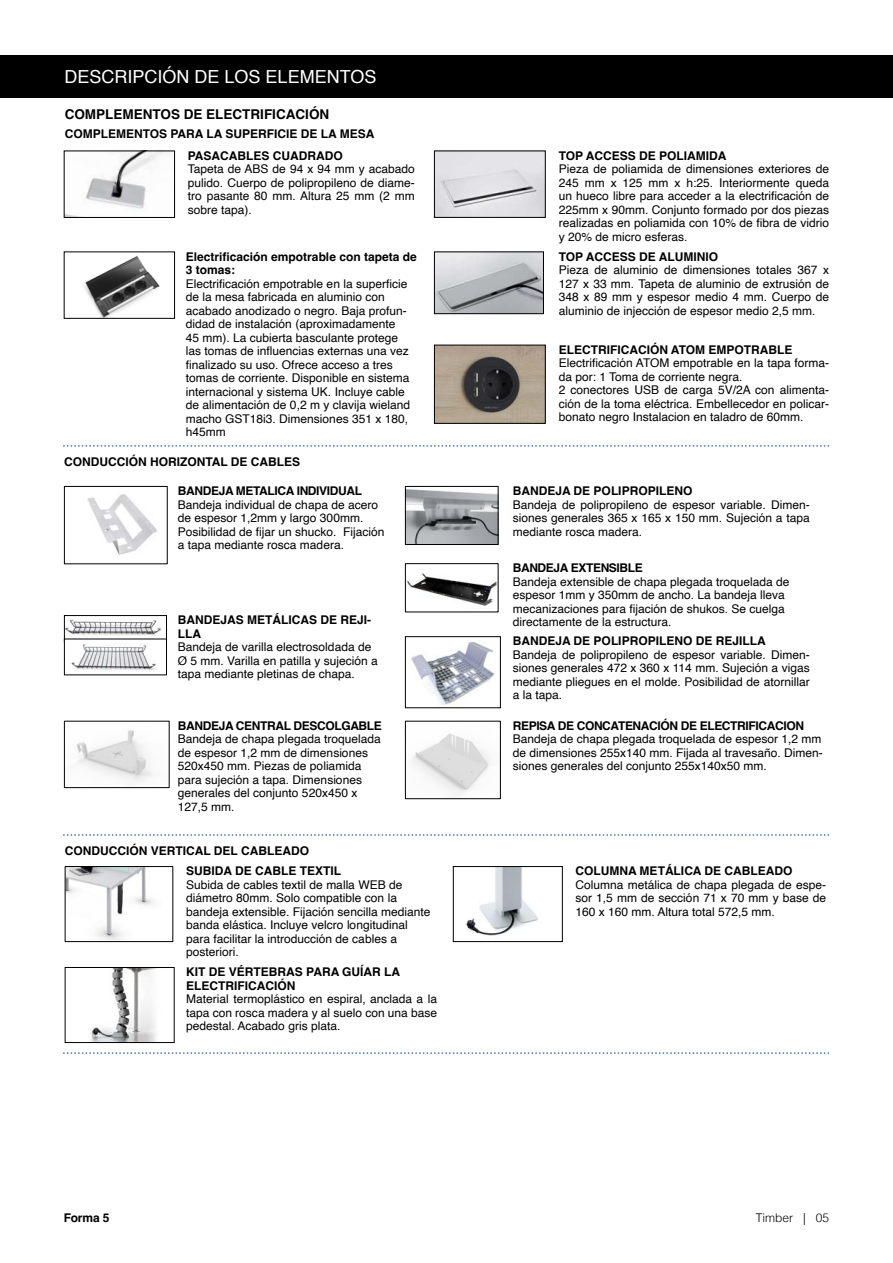
<style>
.page{position:relative;width:893px;height:1263px;background:#fff}
.page>*{position:absolute;margin:0;border:0;box-sizing:border-box;transform-origin:0 0}
.t1{font:18px "Helvetica";color:#fff}
.t2{font:700 13.5px "Helvetica";color:#000}
.t3{font:12px/13.5px "Helvetica";color:#000;text-align:justify}
.t4{font:700 12px/13.5px "Helvetica";color:#000}
.t5{font:700 12px "Helvetica";letter-spacing:-.03em;color:#000}
.t6{font:300 12px "Helvetica";color:#000}
</style>
<div class="page">
<div style="left:0;top:55px;width:893px;height:43px;background:#000"></div>
<img style="left:66px;top:153px;width:97px;height:63px">
<div style="left:64px;top:151px;width:111px;height:67px;border:1px solid #000"></div>
<img style="left:436px;top:253px;width:106px;height:59px">
<div style="left:434px;top:251px;width:110px;height:63px;border:1px solid #000"></div>
<img style="left:436px;top:153px;width:108px;height:63px">
<div style="left:434px;top:151px;width:112px;height:67px;border:1px solid #000"></div>
<img style="left:84px;top:255px;width:76px;height:62px">
<div style="left:64px;top:251px;width:111px;height:68px;border:1px solid #000"></div>
<img style="left:436px;top:347px;width:108px;height:75px">
<div style="left:434px;top:345px;width:112px;height:79px;border:1px solid #000"></div>
<img style="left:87px;top:494px;width:70px;height:61px">
<div style="left:64px;top:486px;width:104px;height:78px;border:1px solid #000"></div>
<svg style="left:63px;top:445px;width:766px;height:2px"></svg>
<svg style="left:63px;top:834px;width:766px;height:2px"></svg>
<svg style="left:63px;top:1052px;width:766px;height:2px"></svg>
<img style="left:407px;top:489px;width:89px;height:54px">
<div style="left:405px;top:486px;width:93px;height:59px;border:1px solid #000"></div>
<img style="left:67px;top:868px;width:87px;height:72px">
<div style="left:65px;top:866px;width:108px;height:76px;border:1px solid #000"></div>
<img style="left:407px;top:573px;width:89px;height:33px">
<div style="left:405px;top:563px;width:93px;height:49px;border:1px solid #000"></div>
<img style="left:66px;top:619px;width:99px;height:20px">
<div style="left:64px;top:615px;width:103px;height:27px;border:1px solid #000"></div>
<img style="left:66px;top:641px;width:99px;height:29px">
<img style="left:411px;top:642px;width:84px;height:64px">
<div style="left:405px;top:636px;width:96px;height:72px;border:1px solid #000"></div>
<img style="left:466px;top:868px;width:72px;height:68px">
<div style="left:453px;top:866px;width:110px;height:76px;border:1px solid #000"></div>
<img style="left:90px;top:969px;width:66px;height:72px">
<div style="left:65px;top:967px;width:110px;height:76px;border:1px solid #000"></div>
<img style="left:76px;top:730px;width:77px;height:52px">
<div style="left:64px;top:721px;width:106px;height:67px;border:1px solid #000"></div>
<img style="left:411px;top:733px;width:79px;height:62px">
<div style="left:405px;top:721px;width:96px;height:78px;border:1px solid #000"></div>
<p class="t1" style="left:65px;top:63px;width:313px">DESCRIPCIÓN DE LOS ELEMENTOS</p>
<p class="t2" style="left:65px;top:106px;width:266px">COMPLEMENTOS DE ELECTRIFICACIÓN</p>
<p class="t4" style="left:65px;top:128px;width:311px">COMPLEMENTOS PARA LA SUPERFICIE DE LA MESA</p>
<p class="t4" style="left:188px;top:150px;width:157px">PASACABLES CUADRADO</p>
<p class="t3" style="left:188px;top:162px;width:228px">Tapeta de ABS de 94 x 94 mm y acabado pulido. Cuerpo de polipropileno de diame&shy;tro pasante 80 mm. Altura 25 mm (2 mm sobre tapa).</p>
<p class="t4" style="left:186px;top:251px;width:232px">Electrificación empotrable con tapeta de<br>3 tomas:</p>
<p class="t3" style="left:186px;top:277px;width:226px;text-align:left">Electrificación empotrable en la superficie de la mesa fabricada en aluminio con acabado anodizado o negro. Baja profun&shy;didad de instalación (aproximadamente 45 mm). La cubierta basculante protege las tomas de influencias externas una vez finalizado su uso. Ofrece acceso a tres tomas de corriente. Disponible en sistema internacional y sistema UK. Incluye cable de alimentación de 0,2 m y clavija wieland macho GST18i3. Dimensiones 351 x 180, h45mm</p>
<p class="t4" style="left:64px;top:457px;width:238px">CONDUCCIÓN HORIZONTAL DE CABLES</p>
<p class="t5" style="left:178px;top:483px;width:186px">BANDEJA METALICA INDIVIDUAL</p>
<p class="t3" style="left:178px;top:498px;width:208px;text-align:left">Bandeja individual de chapa de acero de espesor 1,2mm y largo 300mm.<br>Posibilidad de fijar un shucko. Fijación a tapa mediante rosca madera.</p>
<p class="t4" style="left:559px;top:150px;width:169px">TOP ACCESS DE POLIAMIDA</p>
<p class="t3" style="left:559px;top:162px;width:272px">Pieza de poliamida de dimensiones exteriores de 245 mm x 125 mm x h:25. Interiormente queda un hueco libre para acceder a la electrificación de 225mm x 90mm. Conjunto formado por dos piezas realizadas en poliamida con 10% de fibra de vidrio y 20% de micro esferas.</p>
<p class="t4" style="left:559px;top:251px;width:161px">TOP ACCESS DE ALUMINIO</p>
<p class="t3" style="left:559px;top:263px;width:272px">Pieza de aluminio de dimensiones totales 367 x 127 x 33 mm. Tapeta de aluminio de extrusión de 348 x 89 mm y espesor medio 4 mm. Cuerpo de aluminio de injección de espesor medio 2,5 mm.</p>
<p class="t4" style="left:559px;top:344px;width:235px">ELECTRIFICACIÓN ATOM EMPOTRABLE</p>
<p class="t3" style="left:559px;top:357px;width:272px">Electrificación ATOM empotrable en la tapa forma&shy;da por: 1 Toma de corriente negra.</p>
<p class="t3" style="left:559px;top:384px;width:272px">2 conectores USB de carga 5V/2A con alimenta&shy;ción de la toma eléctrica. Embellecedor en policar&shy;bonato negro Instalacion en taladro de 60mm.</p>
<p class="t4" style="left:513px;top:485px;width:181px">BANDEJA DE POLIPROPILENO</p>
<p class="t3" style="left:513px;top:498px;width:298px">Bandeja de polipropileno de espesor variable. Dimen&shy;siones generales 365 x 165 x 150 mm. Sujeción a tapa mediante rosca madera.</p>
<p class="t5" style="left:513px;top:561px;width:132px">BANDEJA EXTENSIBLE</p>
<p class="t3" style="left:513px;top:575px;width:278px;text-align:left">Bandeja extensible de chapa plegada troquelada de espesor 1mm y 350mm de ancho. La bandeja lleva mecanizaciones para fijación de shukos. Se cuelga</p>
<p class="t4" style="left:178px;top:614px;width:195px">BANDEJAS METÁLICAS DE REJI-</p>
<p class="t3" style="left:513px;top:616px;width:160px">directamente de la estructura.</p>
<p class="t4" style="left:178px;top:628px;width:25px">LLA</p>
<p class="t3" style="left:178px;top:641px;width:201px;text-align:left">Bandeja de varilla electrosoldada de<br>Ø 5 mm. Varilla en patilla y sujeción a tapa mediante pletinas de chapa.</p>
<p class="t4" style="left:513px;top:636px;width:254px">BANDEJA DE POLIPROPILENO DE REJILLA</p>
<p class="t3" style="left:513px;top:648px;width:298px">Bandeja de polipropileno de espesor variable. Dimen&shy;siones generales 472 x 360 x 114 mm. Sujeción a vigas mediante pliegues en el molde. Posibilidad de atornillar a la tapa.</p>
<p class="t5" style="left:178px;top:718px;width:205px">BANDEJA CENTRAL DESCOLGABLE</p>
<p class="t3" style="left:178px;top:733px;width:204px;text-align:left">Bandeja de chapa plegada troquelada de espesor 1,2 mm de dimensiones<br>520x450 mm. Piezas de poliamida para sujeción a tapa. Dimensiones generales del conjunto 520x450 x<br>127,5 mm.</p>
<p class="t4" style="left:65px;top:845px;width:246px">CONDUCCIÓN VERTICAL DEL CABLEADO</p>
<p class="t4" style="left:186px;top:865px;width:156px">SUBIDA DE CABLE TEXTIL</p>
<p class="t3" style="left:186px;top:878px;width:246px;text-align:left">Subida de cables textil de malla WEB de diámetro 80mm. Solo compatible con la bandeja extensible. Fijación sencilla mediante banda elástica. Incluye velcro longitudinal para facilitar la introducción de cables a posteriori.</p>
<p class="t4" style="left:186px;top:966px;width:216px">KIT DE VÉRTEBRAS PARA GUÍAR LA</p>
<p class="t4" style="left:186px;top:980px;width:111px">ELECTRIFICACIÓN</p>
<p class="t3" style="left:186px;top:992px;width:252px">Material termoplástico en espiral, anclada a la tapa con rosca madera y al suelo con una base pedestal. Acabado gris plata.</p>
<p class="t5" style="left:513px;top:718px;width:293px">REPISA DE CONCATENACIÓN DE ELECTRIFICACION</p>
<p class="t3" style="left:513px;top:733px;width:312px">Bandeja de chapa plegada troquelada de espesor 1,2 mm de dimensiones 255x140 mm. Fijada al travesaño. Dimen&shy;siones generales del conjunto 255x140x50 mm.</p>
<p class="t4" style="left:575px;top:865px;width:219px">COLUMNA METÁLICA DE CABLEADO</p>
<p class="t3" style="left:575px;top:878px;width:252px">Columna metálica de chapa plegada de espe&shy;sor 1,5 mm de sección 71 x 70 mm y base de 160 x 160 mm. Altura total 572,5 mm.</p>
<p class="t4" style="left:64px;top:1212px;width:47px">Forma 5</p>
<p class="t6" style="left:756px;top:1207px;width:75px">Timber | 05</p>
</div>
